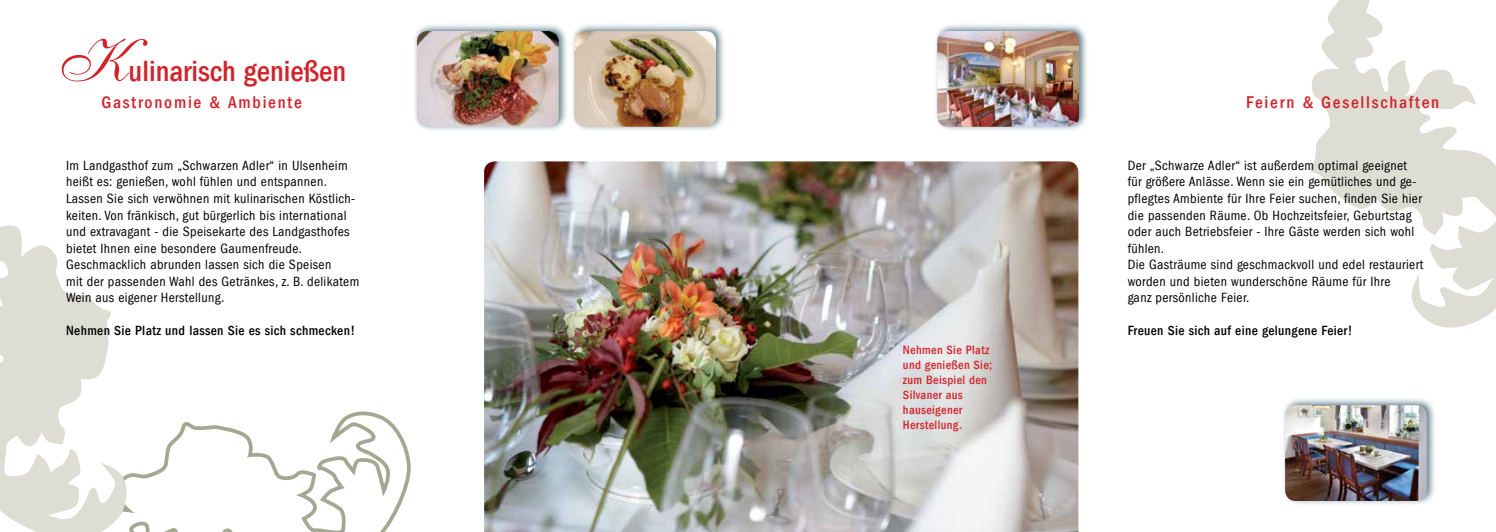
<style>
.page{position:relative;width:1496px;height:532px;background:#fff}
.page>*{position:absolute;margin:0;border:0;box-sizing:border-box;transform-origin:0 0}
.t1{font:500 condensed 30px "Franklin Gothic LT";color:#d2232a}
.t2{font:500 condensed 17.5px "Franklin Gothic LT";letter-spacing:.1em;color:#d2232a}
.t3{font:condensed 13.75px/16.5px "Franklin Gothic LT";letter-spacing:.025em;color:#000}
.t4{font:500 condensed 13.75px "Franklin Gothic LT";letter-spacing:.025em;color:#000}
.t5{font:500 condensed 12.5px/15px "Franklin Gothic LT";letter-spacing:.025em;color:#d2232a}
.s1{font-family:"English 111 Vivace BT";font-weight:400;font-stretch:normal;font-size:60px}
</style>
<div class="page">
<svg style="left:129px;top:411px;width:282px;height:120px"></svg>
<svg style="left:1310px;top:0;width:185px;height:328px"></svg>
<svg style="left:0;top:225px;width:129px;height:306px;fill:#ddddd4"></svg>
<img style="left:484px;top:161px;width:594px;height:370px">
<div style="left:1281px;top:396px;width:155px;height:110px;background:#295567;opacity:.75"></div>
<img style="left:1284px;top:405px;width:142px;height:95px">
<div style="left:933px;top:22px;width:155px;height:110px;background:#295567;opacity:.75"></div>
<img style="left:937px;top:31px;width:142px;height:96px">
<div style="left:413px;top:22px;width:155px;height:110px;background:#295567;opacity:.75"></div>
<img style="left:417px;top:31px;width:141px;height:96px">
<div style="left:570px;top:22px;width:155px;height:110px;background:#295567;opacity:.75"></div>
<img style="left:574px;top:31px;width:142px;height:96px">
<h1 class="t1" style="left:57px;top:54px;width:291px"><span class="s1">K</span>ulinarisch genießen</h1>
<p class="t2" style="left:102px;top:92px;width:202px">Gastronomie &amp; Ambiente</p>
<p class="t3" style="left:66px;top:157px;width:294px">Im Landgasthof zum „Schwarzen Adler“ in Ulsenheim heißt es: genießen, wohl fühlen und entspannen.<br>Lassen Sie sich verwöhnen mit kulinarischen Köstlich&shy;keiten. Von fränkisch, gut bürgerlich bis international und extravagant - die Speisekarte des Landgasthofes bietet Ihnen eine besondere Gaumenfreude.<br>Geschmacklich abrunden lassen sich die Speisen<br>mit der passenden Wahl des Getränkes, z. B. delikatem Wein aus eigener Herstellung.</p>
<p class="t4" style="left:66px;top:322px;width:290px">Nehmen Sie Platz und lassen Sie es sich schmecken!</p>
<p class="t5" style="left:903px;top:342px;width:91px">Nehmen Sie Platz und genießen Sie; zum Beispiel den<br>Silvaner aus hauseigener<br>Herstellung.</p>
<p class="t2" style="left:1246px;top:92px;width:195px">Feiern &amp; Gesellschaften</p>
<p class="t3" style="left:1127px;top:157px;width:297px">Der „Schwarze Adler“ ist außerdem optimal geeignet für größere Anlässe. Wenn sie ein gemütliches und ge&shy;pflegtes Ambiente für Ihre Feier suchen, finden Sie hier die passenden Räume. Ob Hochzeitsfeier, Geburtstag oder auch Betriebsfeier - Ihre Gäste werden sich wohl fühlen.<br>Die Gasträume sind geschmackvoll und edel restauriert worden und bieten wunderschöne Räume für Ihre<br>ganz persönliche Feier.</p>
<p class="t4" style="left:1127px;top:322px;width:226px">Freuen Sie sich auf eine gelungene Feier!</p>
</div>
